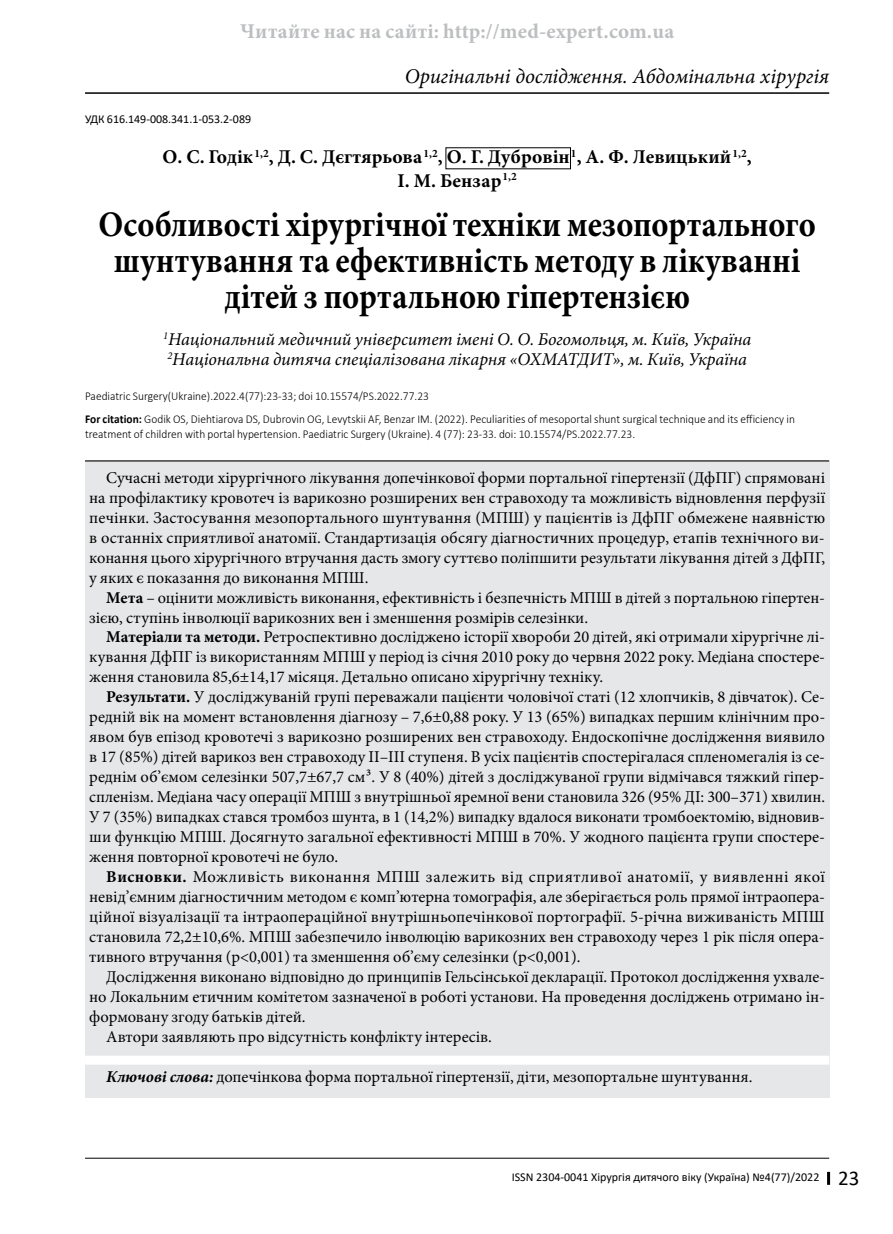
<style>
.page{position:relative;width:893px;height:1234px;background:#fff}
.page>*{position:absolute;margin:0;border:0;box-sizing:border-box;transform-origin:0 0}
.t1{font:700 36px/36px "Minion Pro";color:#000;text-align:center;scale:.9 1}
.t2{font:italic 21px "Minion Pro";color:#000}
.t3{font:700 21px "Minion Pro";letter-spacing:.01em;color:#bcbec0}
.t4{font:700 19.5px/23.4px "Minion Pro";letter-spacing:.01em;color:#000;text-align:center}
.t5{font:italic 18px/20px "Minion Pro";color:#000}
.t6{font:16.5px/20px "Minion Pro";color:#000;text-align:justify}
.t7{font:300 12px/23px "Calibri";color:#000;scale:.95 1}
.t8{font:12px "Calibri";color:#000}
.s1{font-weight:700}
.s2{font-weight:700;font-style:italic}
.s3{font-size:21px}
</style>
<div class="page">
<hr style="left:85px;top:92px;width:744px;height:2px;background:#000">
<svg style="left:827px;top:1171px;width:3px;height:13px"></svg>
<hr style="left:85px;top:1157px;width:744px;height:1px;background:#000">
<div style="left:85px;top:461px;width:744px;height:636px;background:#e6e7e8"></div>
<hr style="left:85px;top:460px;width:744px;height:1px;background:#000">
<div style="left:85px;top:1055px;width:744px;height:9px;background:#fff"></div>
<p class="t3" style="left:240px;top:16px;width:435px">Читайте нас на сайті: http://med-expert.com.ua</p>
<p class="t2" style="left:405px;top:62px;width:426px">Оригінальні дослідження. Абдомінальна хірургія</p>
<p class="t8" style="left:85px;top:111px;width:168px">УДК 616.149-008.341.1-053.2-089</p>
<p class="t4" style="left:162px;top:145px;width:591px">О. С. Годік<sup>1,2</sup>, Д. С. Дєгтярьова<sup>1,2</sup>, О. Г. Дубровін<sup>1</sup>, А. Ф. Левицький<sup>1,2</sup>,<br>І. М. Бензар<sup>1,2</sup></p>
<h1 class="t1" style="left:99px;top:205px;width:798px">Особливості хірургічної техніки мезопортального шунтування та ефективність методу в лікуванні дітей з портальною гіпертензією</h1>
<p class="t5" style="left:163px;top:329px;width:590px"><sup>1</sup>Національний медичний університет імені О. О. Богомольця, м. Київ, Україна<br><sup>2</sup>Національна дитяча спеціалізована лікарня «ОХМАТДИТ», м. Київ, Україна</p>
<p class="t7" style="left:85px;top:384px;width:749px">Paediatric Surgery(Ukraine).2022.4(77):23-33; doi 10.15574/PS.2022.77.23<br><span class="s1">For citation:</span> Godik OS, Diehtiarova DS, Dubrovin OG, Levytskii AF, Benzar IM. (2022). Peculiarities of mesoportal shunt surgical technique and its efficiency in</p>
<p class="t7" style="left:85px;top:422px;width:581px">treatment of children with portal hypertension. Paediatric Surgery (Ukraine). 4 (77): 23-33. doi: 10.15574/PS.2022.77.23.</p>
<p class="t6" style="left:89px;top:467px;width:737px;text-indent:17px">Сучасні методи хірургічного лікування допечінкової форми портальної гіпертензії (ДфПГ) спрямовані на профілактику кровотеч із варикозно розширених вен стравоходу та можливість відновлення перфузії печінки. Застосування мезопортального шунтування (МПШ) у пацієнтів із ДфПГ обмежене наявністю в останніх сприятливої анатомії. Стандартизація обсягу діагностичних процедур, етапів технічного ви&shy;конання цього хірургічного втручання дасть змогу суттєво поліпшити результати лікування дітей з ДфПГ, у яких є показання до виконання МПШ.</p>
<p class="t6" style="left:89px;top:587px;width:737px;text-indent:17px"><span class="s1">Мета</span> – оцінити можливість виконання, ефективність і безпечність МПШ в дітей з портальною гіпертен&shy;зією, ступінь інволюції варикозних вен і зменшення розмірів селезінки.</p>
<p class="t6" style="left:89px;top:627px;width:737px;text-indent:17px"><span class="s1">Матеріали та методи.</span> Ретроспективно досліджено історії хвороби 20 дітей, які отримали хірургічне лі&shy;кування ДфПГ із використанням МПШ у період із січня 2010 року до червня 2022 року. Медіана спостере&shy;ження становила 85,6±14,17 місяця. Детально описано хірургічну техніку.</p>
<p class="t6" style="left:89px;top:687px;width:737px;text-indent:17px"><span class="s1">Результати.</span> У досліджуваній групі переважали пацієнти чоловічої статі (12 хлопчиків, 8 дівчаток). Се&shy;редній вік на момент встановлення діагнозу – 7,6±0,88 року. У 13 (65%) випадках першим клінічним про&shy;явом був епізод кровотечі з варикозно розширених вен стравоходу. Ендоскопічне дослідження виявило в 17 (85%) дітей варикоз вен стравоходу II–III ступеня. В усіх пацієнтів спостерігалася спленомегалія із се&shy;реднім об’ємом селезінки 507,7±67,7 cм3. У 8 (40%) дітей з досліджуваної групи відмічався тяжкий гіпер&shy;спленізм. Медіана часу операції МПШ з внутрішньої яремної вени становила 326 (95% ДI: 300–371) хвилин.<br>У 7 (35%) випадках стався тромбоз шунта, в 1 (14,2%) випадку вдалося виконати тромбоектомію, відновив&shy;ши функцію МПШ. Досягнуто загальної ефективності МПШ в 70%. У жодного пацієнта групи спостере&shy;ження повторної кровотечі не було.</p>
<p class="t6" style="left:89px;top:866px;width:737px;text-indent:17px"><span class="s1">Висновки.</span> Можливість виконання МПШ залежить від сприятливої анатомії, у виявленні якої невід’ємним діагностичним методом є комп’ютерна томографія, але зберігається роль прямої інтраопера&shy;ційної візуалізації та інтраопераційної внутрішньопечінкової портографії. 5-річна виживаність МПШ становила 72,2±10,6%. МПШ забезпечило інволюцію варикозних вен стравоходу через 1 рік після опера&shy;тивного втручання (р&lt;0,001) та зменшення об’єму селезінки (р&lt;0,001).</p>
<p class="t6" style="left:106px;top:966px;width:720px">Дослідження виконано відповідно до принципів Гельсінської декларації. Протокол дослідження ухвале-</p>
<p class="t6" style="left:89px;top:986px;width:737px">но Локальним етичним комітетом зазначеної в роботі установи. На проведення досліджень отримано ін-</p>
<p class="t6" style="left:89px;top:1006px;width:218px">формовану згоду батьків дітей.</p>
<p class="t6" style="left:106px;top:1026px;width:387px">Автори заявляють про відсутність конфлікту інтересів.</p>
<p class="t6" style="left:106px;top:1066px;width:648px"><span class="s2">Ключові слова:</span> допечінкова форма портальної гіпертензії, діти, мезопортальне шунтування.</p>
<p class="t8" style="left:512px;top:1167px;width:349px">ISSN 2304-0041 Хірургія дитячого віку (Україна) №4(77)/2022 <span class="s3">23</span></p>
</div>
